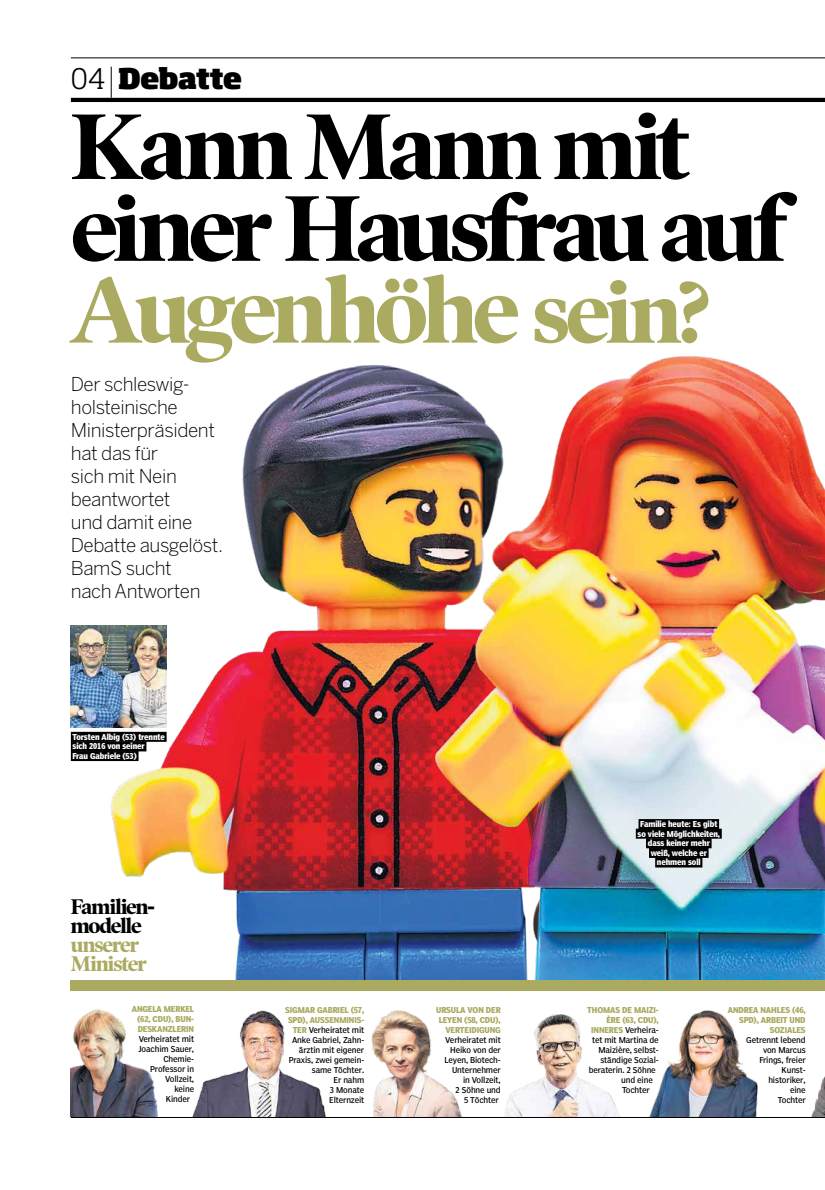
<style>
.page{position:relative;width:825px;height:1190px;background:#fff}
.page>*{position:absolute;margin:0;border:0;box-sizing:border-box;transform-origin:0 0}
.t1{font:700 94.2px/81.7px "Poynter OS Display";letter-spacing:-.045em;color:#000}
.t2{font:800 28px "Soho Pro";letter-spacing:-.03em;color:#000}
.t3{font:700 21.5px/19.3px "Poynter OS Display";letter-spacing:-.055em;color:#000}
.t4{font:700 21.5px/19.3px "Poynter OS Display";letter-spacing:-.045em;color:#aaaa61}
.t5{font:300 19px/23px "Benton Sans";letter-spacing:-.02em;color:#000}
.t6{font:condensed 8px/10px "Poynter Agate One";letter-spacing:-.015em;color:#000;text-align:right}
.t7{font:700 condensed 8px/10px "Poynter Agate One";letter-spacing:-.015em;color:#aaaa61;text-align:right}
.t8{font:700 condensed 8px/9.6px "Poynter Agate One";letter-spacing:-.005em;color:#fff;text-align:center}
.s1{font-weight:300}
.s2{color:#aaaa61}
.s3{font-size:88.7px;color:#aaaa61}
.s4{font-weight:700;color:#aaaa61}
</style>
<div class="page">
<hr style="left:71px;top:57px;width:754px;height:1px;background:#000">
<hr style="left:111px;top:67px;width:1px;height:31px;background:#000">
<img style="left:109px;top:365px;width:313px;height:615px">
<img style="left:422px;top:356px;width:403px;height:624px">
<img style="left:371px;top:1010px;width:91px;height:106px">
<img style="left:504px;top:1014px;width:116px;height:102px">
<img style="left:71px;top:1009px;width:87px;height:107px">
<img style="left:192px;top:1010px;width:134px;height:106px">
<img style="left:649px;top:1010px;width:109px;height:106px">
<img style="left:71px;top:625px;width:96px;height:102px">
<div style="left:638px;top:818px;width:81px;height:10px;background:#000"></div>
<div style="left:636px;top:828px;width:86px;height:10px;background:#000"></div>
<div style="left:646px;top:838px;width:65px;height:10px;background:#000"></div>
<div style="left:649px;top:847px;width:59px;height:10px;background:#000"></div>
<div style="left:655px;top:857px;width:47px;height:10px;background:#000"></div>
<hr style="left:71px;top:98px;width:754px;height:4px;background:#000">
<hr style="left:71px;top:1116px;width:754px;height:1px;background:#000">
<div style="left:71px;top:980px;width:754px;height:10px;background:#aaaa61"></div>
<img style="left:811px;top:1076px;width:14px;height:40px">
<div style="left:71px;top:731px;width:96px;height:10px;background:#000"></div>
<div style="left:71px;top:741px;width:75px;height:10px;background:#000"></div>
<div style="left:71px;top:750px;width:68px;height:10px;background:#000"></div>
<h2 class="t2" style="left:71px;top:58px;width:173px"><span class="s1">04</span> Debatte</h2>
<h1 class="t1" style="left:71px;top:106px;width:718px">Kann Mann mit einer Hausfrau auf<br><span class="s2">Augenhöhe</span> <span class="s3">sein?</span></h1>
<h3 class="t5" style="left:71px;top:372px;width:154px">Der schleswig&shy;holsteinische<br>Ministerpräsident hat das für<br>sich mit Nein beantwortet<br>und damit eine<br>Debatte ausgelöst.<br>BamS sucht<br>nach Antworten</h3>
<p class="t8" style="left:73px;top:732px;width:94px;text-align:left">Torsten Albig (53) trennte sich 2016 von seiner<br>Frau Gabriele (53)</p>
<h3 class="t3" style="left:71px;top:896px;width:85px">Familien&shy;modelle</h3>
<h3 class="t4" style="left:71px;top:935px;width:78px">unserer<br>Minister</h3>
<p class="t7" style="left:137px;top:1004px;width:58px;text-align:justify;text-indent:-5px">ANGELA MERKEL (62, CDU), BUN-DESKANZLERIN</p>
<p class="t6" style="left:139px;top:1034px;width:57px">Verheiratet mit</p>
<p class="t6" style="left:139px;top:1044px;width:57px">Joachim Sauer,</p>
<p class="t6" style="left:163px;top:1054px;width:31px">Chemie-</p>
<p class="t6" style="left:150px;top:1064px;width:45px">Professor in</p>
<p class="t6" style="left:165px;top:1074px;width:30px">Vollzeit,</p>
<p class="t6" style="left:174px;top:1084px;width:21px">keine</p>
<p class="t6" style="left:166px;top:1094px;width:26px">Kinder</p>
<p class="t6" style="left:285px;top:1004px;width:80px"><span class="s4">SIGMAR GABRIEL (57,<br>SPD), AUSSENMINIS-<br>TER</span> Verheiratet mit<br>Anke Gabriel, Zahn&shy;ärztin mit eigener<br>Praxis, zwei gemein&shy;same Töchter.<br>Er nahm<br>3 Monate<br>Elternzeit</p>
<p class="t7" style="left:436px;top:1004px;width:66px">URSULA VON DER<br>LEYEN (58, CDU),<br>VERTEIDIGUNG</p>
<p class="t6" style="left:445px;top:1034px;width:58px">Verheiratet mit<br>Heiko von der<br>Leyen, Biotech-<br>Unternehmer in Vollzeit,<br>2 Söhne und<br>5 Töchter</p>
<p class="t8" style="left:637px;top:819px;width:84px">Familie heute: Es gibt so viele Möglichkeiten, dass keiner mehr weiß, welche er nehmen soll</p>
<p class="t7" style="left:587px;top:1004px;width:73px">THOMAS DE MAIZI-</p>
<p class="t7" style="left:606px;top:1014px;width:54px">ÈRE (63, CDU),</p>
<p class="t6" style="left:591px;top:1024px;width:69px"><span class="s4">INNERES</span> Verheira-</p>
<p class="t6" style="left:592px;top:1034px;width:68px">tet mit Martina de</p>
<p class="t6" style="left:598px;top:1044px;width:62px">Maizière, selbst-</p>
<p class="t6" style="left:600px;top:1054px;width:60px">ständige Sozial-</p>
<p class="t6" style="left:589px;top:1064px;width:69px">beraterin. 2 Söhne</p>
<p class="t6" style="left:621px;top:1074px;width:33px">und eine</p>
<p class="t6" style="left:622px;top:1084px;width:29px">Tochter</p>
<p class="t7" style="left:728px;top:1004px;width:79px">ANDREA NAHLES (46,<br>SPD), ARBEIT UND<br>SOZIALES</p>
<p class="t6" style="left:746px;top:1034px;width:61px">Getrennt lebend von Marcus<br>Frings, freier<br>Kunst&shy;historiker,<br>eine<br>Tochter</p>
</div>
